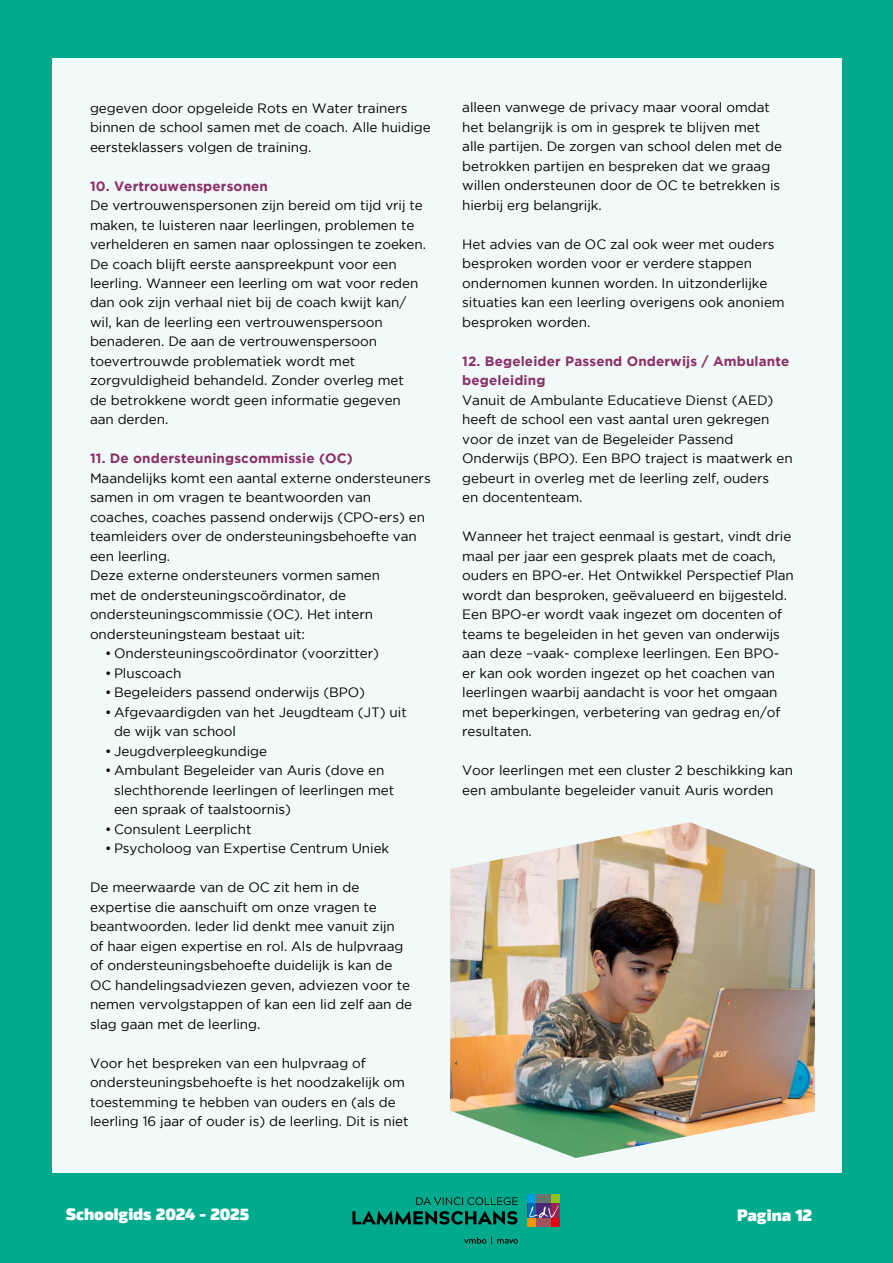
<style>
.page{position:relative;width:893px;height:1263px;background:#fff}
.page>*{position:absolute;margin:0;border:0;box-sizing:border-box;transform-origin:0 0}
.t1{font:900 16.5px "Byker";color:#fff}
.t2{font:13.5px/19.5px "Gotham";letter-spacing:-.005em;color:#000}
.t3{font:700 13.5px/19.5px "Gotham";letter-spacing:.01em;color:#8a3068}
</style>
<div class="page">
<div style="left:0;top:0;width:893px;height:1173px;background:#00aa8d"></div>
<div style="left:0;top:1173px;width:893px;height:90px;background:#00aa8d"></div>
<div style="left:52px;top:58px;width:789px;height:1115px;background:#f2faf9"></div>
<svg style="left:527px;top:1195px;width:32px;height:32px"></svg>
<svg style="left:416px;top:1197px;width:102px;height:8px"></svg>
<svg style="left:352px;top:1211px;width:165px;height:13px"></svg>
<svg style="left:464px;top:1236px;width:54px;height:8px"></svg>
<img style="left:450px;top:822px;width:365px;height:336px">
<p class="t2" style="left:90px;top:98px;width:342px">gegeven door opgeleide Rots en Water trainers binnen de school samen met de coach. Alle huidige eersteklassers volgen de training.</p>
<p class="t3" style="left:90px;top:176px;width:180px">10. Vertrouwenspersonen</p>
<p class="t2" style="left:90px;top:195px;width:338px">De vertrouwenspersonen zijn bereid om tijd vrij te maken, te luisteren naar leerlingen, problemen te verhelderen en samen naar oplossingen te zoeken.<br>De coach blijft eerste aanspreekpunt voor een leerling. Wanneer een leerling om wat voor reden dan ook zijn verhaal niet bij de coach kwijt kan/ wil, kan de leerling een vertrouwenspersoon benaderen. De aan de vertrouwenspersoon toevertrouwde problematiek wordt met zorgvuldigheid behandeld. Zonder overleg met<br>de betrokkene wordt geen informatie gegeven aan derden.</p>
<p class="t3" style="left:90px;top:449px;width:264px">11. De ondersteuningscommissie (OC)</p>
<p class="t2" style="left:90px;top:468px;width:342px">Maandelijks komt een aantal externe ondersteuners samen in om vragen te beantwoorden van coaches, coaches passend onderwijs (CPO-ers) en teamleiders over de ondersteuningsbehoefte van een leerling.<br>Deze externe ondersteuners vormen samen<br>met de ondersteuningscoördinator, de ondersteuningscommissie (OC). Het intern ondersteuningsteam bestaat uit:</p>
<p class="t2" style="left:105px;top:644px;width:276px">• Ondersteuningscoördinator (voorzitter)</p>
<p class="t2" style="left:105px;top:663px;width:78px">• Pluscoach</p>
<p class="t2" style="left:105px;top:683px;width:262px">• Begeleiders passend onderwijs (BPO)</p>
<p class="t2" style="left:114px;top:702px;width:294px;text-indent:-9px">• Afgevaardigden van het Jeugdteam (JT) uit de wijk van school</p>
<p class="t2" style="left:105px;top:741px;width:164px">• Jeugdverpleegkundige</p>
<p class="t2" style="left:114px;top:761px;width:282px;text-indent:-9px">• Ambulant Begeleider van Auris (dove en slechthorende leerlingen of leerlingen met een spraak of taalstoornis)</p>
<p class="t2" style="left:105px;top:819px;width:148px">• Consulent Leerplicht</p>
<p class="t2" style="left:105px;top:839px;width:286px">• Psycholoog van Expertise Centrum Uniek</p>
<p class="t2" style="left:90px;top:878px;width:324px">De meerwaarde van de OC zit hem in de expertise die aanschuift om onze vragen te beantwoorden. Ieder lid denkt mee vanuit zijn<br>of haar eigen expertise en rol. Als de hulpvraag of ondersteuningsbehoefte duidelijk is kan de OC handelingsadviezen geven, adviezen voor te nemen vervolgstappen of kan een lid zelf aan de slag gaan met de leerling.</p>
<p class="t2" style="left:90px;top:1053px;width:320px">Voor het bespreken van een hulpvraag of ondersteuningsbehoefte is het noodzakelijk om toestemming te hebben van ouders en (als de leerling 16 jaar of ouder is) de leerling. Dit is niet</p>
<p class="t2" style="left:462px;top:98px;width:321px">alleen vanwege de privacy maar vooral omdat het belangrijk is om in gesprek te blijven met alle partijen. De zorgen van school delen met de betrokken partijen en bespreken dat we graag willen ondersteunen door de OC te betrekken is hierbij erg belangrijk.</p>
<p class="t2" style="left:462px;top:234px;width:324px">Het advies van de OC zal ook weer met ouders besproken worden voor er verdere stappen ondernomen kunnen worden. In uitzonderlijke situaties kan een leerling overigens ook anoniem besproken worden.</p>
<p class="t3" style="left:462px;top:351px;width:329px">12. Begeleider Passend Onderwijs / Ambulante begeleiding</p>
<p class="t2" style="left:462px;top:390px;width:332px">Vanuit de Ambulante Educatieve Dienst (AED) heeft de school een vast aantal uren gekregen voor de inzet van de Begeleider Passend Onderwijs (BPO). Een BPO traject is maatwerk en gebeurt in overleg met de leerling zelf, ouders<br>en docententeam.</p>
<p class="t2" style="left:462px;top:526px;width:333px">Wanneer het traject eenmaal is gestart, vindt drie maal per jaar een gesprek plaats met de coach, ouders en BPO-er. Het Ontwikkel Perspectief Plan wordt dan besproken, geëvalueerd en bijgesteld.<br>Een BPO-er wordt vaak ingezet om docenten of teams te begeleiden in het geven van onderwijs aan deze –vaak- complexe leerlingen. Een BPO&shy;er kan ook worden ingezet op het coachen van leerlingen waarbij aandacht is voor het omgaan met beperkingen, verbetering van gedrag en/of resultaten.</p>
<p class="t2" style="left:462px;top:760px;width:332px">Voor leerlingen met een cluster 2 beschikking kan een ambulante begeleider vanuit Auris worden</p>
<p class="t1" style="left:66px;top:1200px;width:185px">Schoolgids 2024 - 2025</p>
<p class="t1" style="left:737px;top:1200px;width:76px">Pagina 12</p>
</div>
